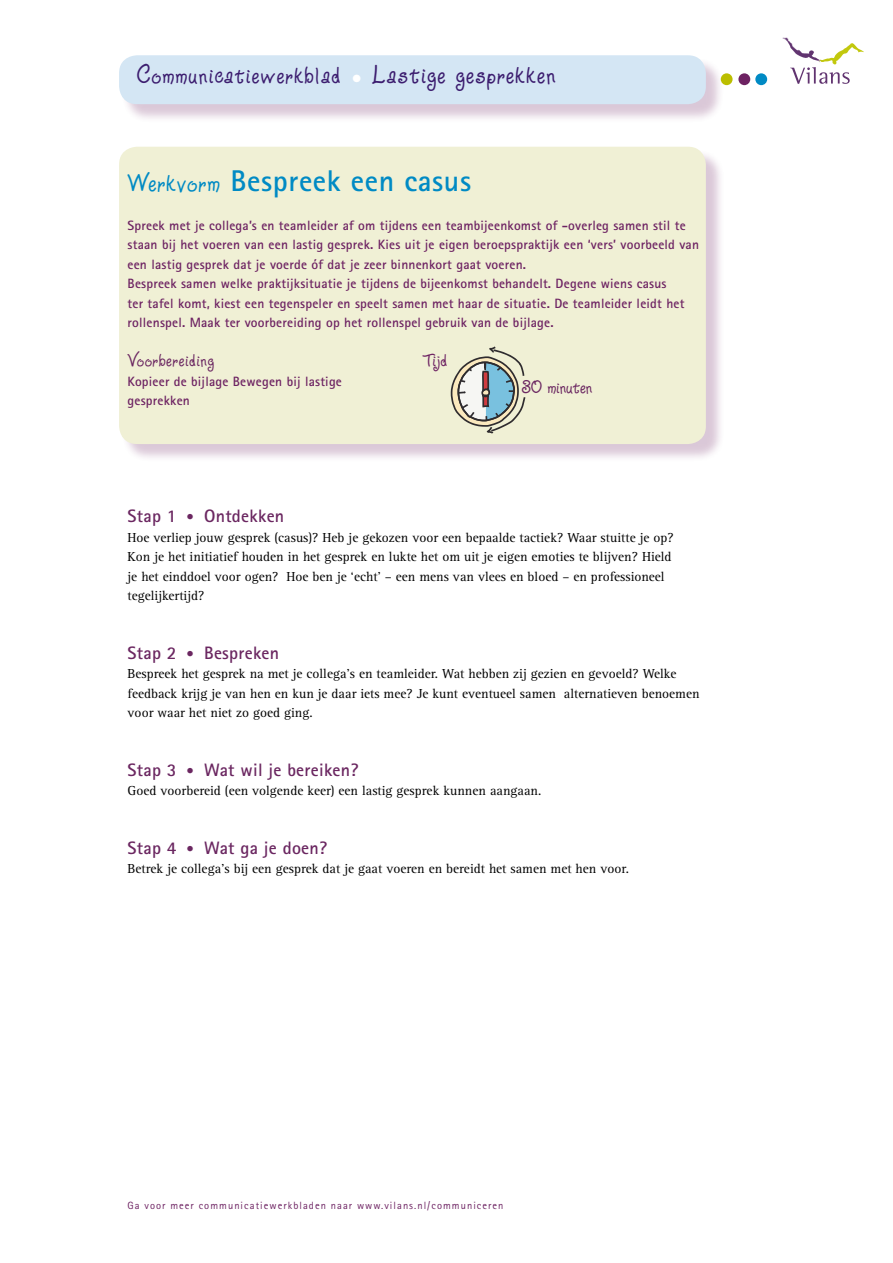
<style>
.page{position:relative;width:893px;height:1263px;background:#fff}
.page>*{position:absolute;margin:0;border:0;box-sizing:border-box;transform-origin:0 0}
.t1{font:700 30px "Rotis Sans Serif";letter-spacing:.02em;color:#008ac4}
.t2{font:28.5px "Ziggy Zoe";letter-spacing:.06em;color:#3c1d6f}
.t3{font:21px "Ziggy Zoe";letter-spacing:.05em;color:#6b2761}
.t4{font:21px "Ziggy Zoe";letter-spacing:.015em;color:#6b2761}
.t5{font:21px "Ziggy Zoe";color:#6d2262}
.t6{font:700 18px "Rotis Sans Serif";letter-spacing:.015em;color:#6b2761}
.t7{font:13.5px/19.5px "Rotis Serif";color:#000}
.t8{font:700 13.5px/19.5px "Rotis Sans Serif";letter-spacing:.015em;color:#6d2262}
.t9{font:10.5px "Rotis Sans Serif";letter-spacing:.1em;color:#6d2262}
.s1{font-size:30px}
.s2{font-family:"Ziggy Zoe";font-weight:400}
.s3{font-size:15px}
</style>
<div class="page">
<svg style="left:783px;top:38px;width:81px;height:46px"></svg>
<div style="left:121px;top:58px;width:603px;height:65px;background:#6d2262;opacity:.25"></div>
<div style="left:119px;top:55px;width:587px;height:49px;background:#d4e6f4;border-radius:18px"></div>
<div style="left:721px;top:73px;width:12px;height:12px;background:#bbbe00;border-radius:50%"></div>
<div style="left:738px;top:73px;width:12px;height:12px;background:#6d2262;border-radius:50%"></div>
<div style="left:755px;top:73px;width:12px;height:12px;background:#008ac4;border-radius:50%"></div>
<div style="left:121px;top:149px;width:603px;height:314px;background:#6d2262;opacity:.25"></div>
<div style="left:119px;top:147px;width:587px;height:297px;background:#f0f0d5;border-radius:18px"></div>
<svg style="left:451px;top:347px;width:74px;height:86px"></svg>
<h2 class="t2" style="left:137px;top:62px;width:420px">Communicatiewerkblad <sub>•</sub> <span class="s1">Lastige gesprekken</span></h2>
<h1 class="t1" style="left:128px;top:161px;width:345px"><span class="s2">Werkvorm</span> Bespreek een casus</h1>
<p class="t8" style="left:128px;top:215px;width:573px">Spreek met je collega’s en teamleider af om tijdens een teambijeenkomst of -overleg samen stil te staan bij het voeren van een lastig gesprek. Kies uit je eigen beroepspraktijk een ‘vers’ voorbeeld van een lastig gesprek dat je voerde óf dat je zeer binnenkort gaat voeren.<br>Bespreek samen welke praktijksituatie je tijdens de bijeenkomst behandelt. Degene wiens casus<br>ter tafel komt, kiest een tegenspeler en speelt samen met haar de situatie. De teamleider leidt het rollenspel. Maak ter voorbereiding op het rollenspel gebruik van de bijlage.</p>
<h3 class="t3" style="left:128px;top:350px;width:88px">Voorbereiding</h3>
<p class="t8" style="left:128px;top:371px;width:216px">Kopieer de bijlage Bewegen bij lastige gesprekken</p>
<h3 class="t5" style="left:423px;top:350px;width:26px">Tijd</h3>
<h3 class="t4" style="left:522px;top:377px;width:72px">30 minuten</h3>
<h3 class="t6" style="left:128px;top:505px;width:158px">Stap 1 <span class="s3">•</span> Ontdekken</h3>
<p class="t7" style="left:128px;top:528px;width:548px">Hoe verliep jouw gesprek (casus)? Heb je gekozen voor een bepaalde tactiek? Waar stuitte je op?<br>Kon je het initiatief houden in het gesprek en lukte het om uit je eigen emoties te blijven? Hield je het einddoel voor ogen? Hoe ben je ‘echt’ – een mens van vlees en bloed – en professioneel tegelijkertijd?</p>
<h3 class="t6" style="left:128px;top:641px;width:153px">Stap 2 <span class="s3">•</span> Bespreken</h3>
<p class="t7" style="left:128px;top:664px;width:573px">Bespreek het gesprek na met je collega’s en teamleider. Wat hebben zij gezien en gevoeld? Welke feedback krijg je van hen en kun je daar iets mee? Je kunt eventueel samen alternatieven benoemen voor waar het niet zo goed ging.</p>
<h3 class="t6" style="left:128px;top:758px;width:232px">Stap 3 <span class="s3">•</span> Wat wil je bereiken?</h3>
<p class="t7" style="left:128px;top:781px;width:415px">Goed voorbereid (een volgende keer) een lastig gesprek kunnen aangaan.</p>
<h3 class="t6" style="left:128px;top:836px;width:201px">Stap 4 <span class="s3">•</span> Wat ga je doen?</h3>
<p class="t7" style="left:128px;top:859px;width:503px">Betrek je collega’s bij een gesprek dat je gaat voeren en bereidt het samen met hen voor.</p>
<p class="t9" style="left:128px;top:1199px;width:377px">Ga voor meer communicatiewerkbladen naar www.vilans.nl/communiceren</p>
</div>
